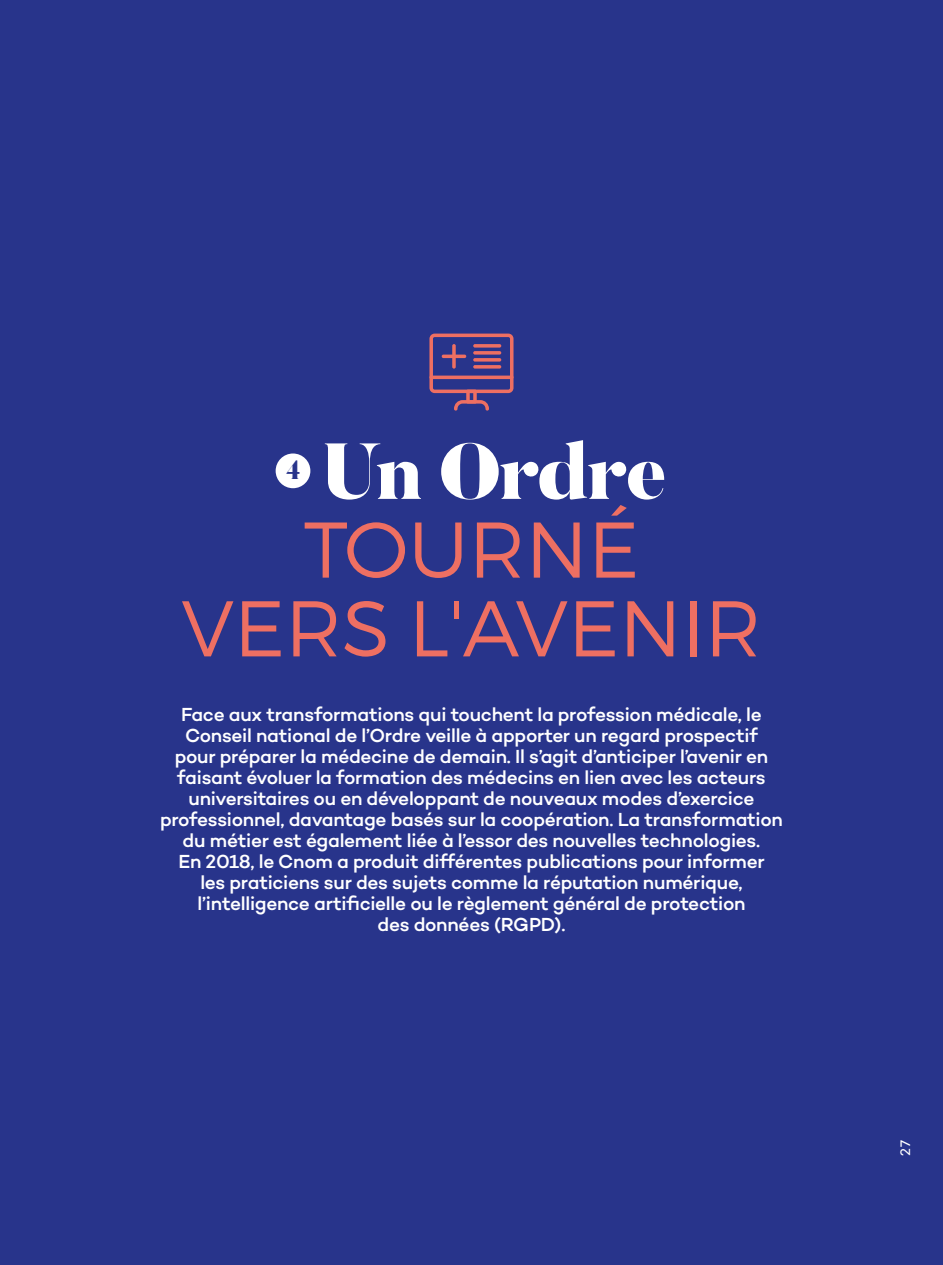
<style>
.page{position:relative;width:943px;height:1265px;background:#28348b}
.page>*{position:absolute;margin:0;border:0;box-sizing:border-box;transform-origin:0 0}
.t1{font:300 78.75px/78.8px "Montserrat";color:#ee6f62;text-align:center}
.t2{font:900 78.75px "Butler";letter-spacing:-.03em;color:#fff}
.t3{font:900 26.25px "Butler";color:#28348b}
.t4{font:500 19.25px/21px "Campton";letter-spacing:-.015em;color:#fff;text-align:center}
.t5{font:14px "Campton";color:#fff}
</style>
<div class="page">
<div style="left:276px;top:453px;width:34px;height:35px;background:#fff;border-radius:50%"></div>
<svg style="left:429px;top:334px;width:84px;height:77px"></svg>
<svg style="left:452px;top:344px;width:4px;height:25px"></svg>
<hr style="left:442px;top:355px;width:24px;height:3px;background:#ee6f62;border-radius:2px">
<svg style="left:473px;top:344px;width:28px;height:4px"></svg>
<svg style="left:473px;top:351px;width:28px;height:4px"></svg>
<svg style="left:473px;top:358px;width:28px;height:4px"></svg>
<svg style="left:473px;top:365px;width:28px;height:4px"></svg>
<h1 class="t2" style="left:324px;top:422px;width:345px">Un Ordre</h1>
<h1 class="t1" style="left:181px;top:509px;width:581px">TOURNÉ<br>VERS L'AVENIR</h1>
<h2 class="t3" style="left:286px;top:454px;width:16px">4</h2>
<p class="t4" style="left:160px;top:704px;width:624px">Face aux transformations qui touchent la profession médicale, le Conseil national de l’Ordre veille à apporter un regard prospectif<br>pour préparer la médecine de demain. Il s’agit d’anticiper l’avenir en faisant évoluer la formation des médecins en lien avec les acteurs universitaires ou en développant de nouveaux modes d’exercice professionnel, davantage basés sur la coopération. La transformation du métier est également liée à l’essor des nouvelles technologies.<br>En 2018, le Cnom a produit différentes publications pour informer<br>les praticiens sur des sujets comme la réputation numérique, l’intelligence artificielle ou le règlement général de protection<br>des données (RGPD).</p>
<p class="t5" style="left:896px;top:1156px;width:18px;rotate:-90deg">27</p>
</div>
